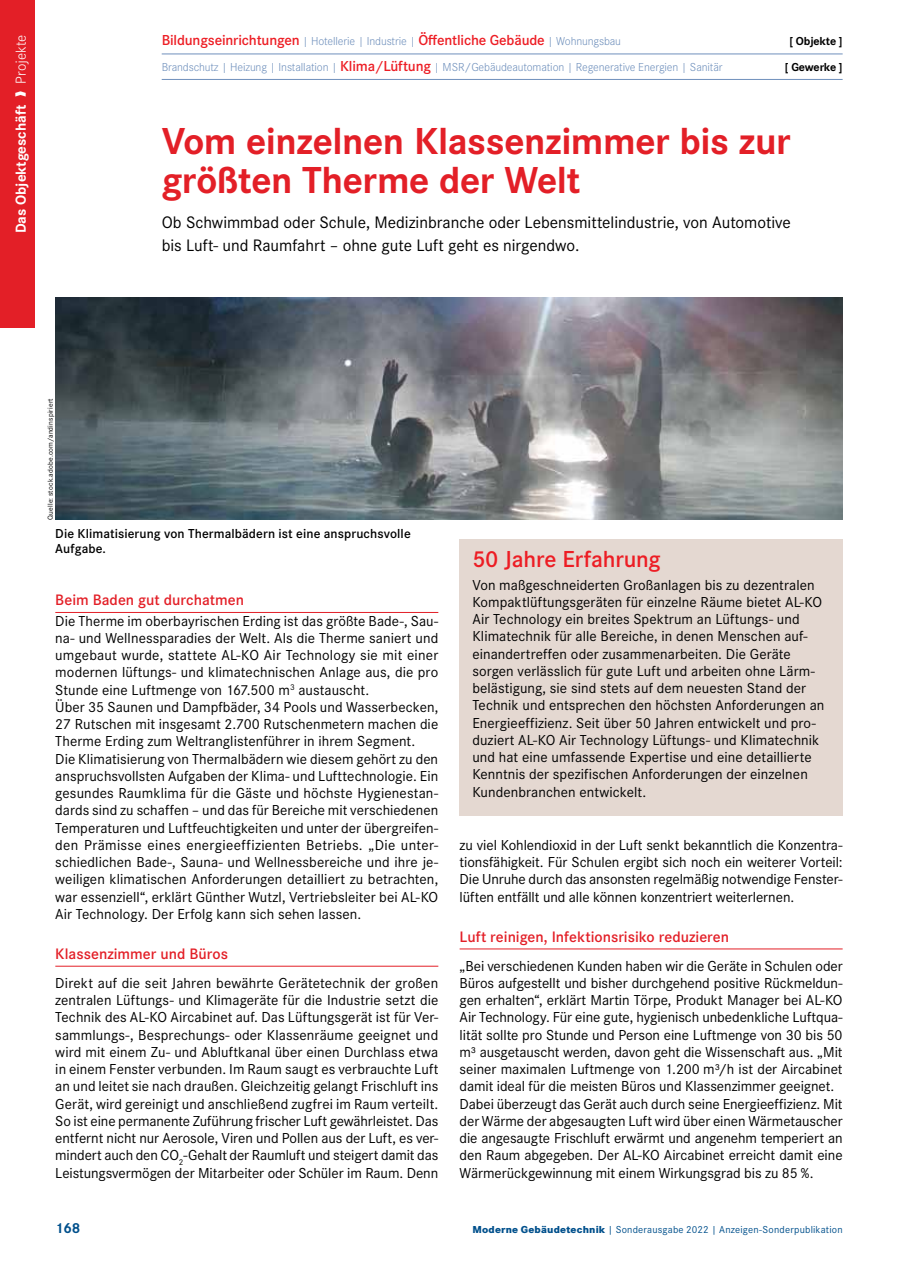
<style>
.page{position:relative;width:915px;height:1263px;background:#fff}
.page>*{position:absolute;margin:0;border:0;box-sizing:border-box;transform-origin:0 0}
.t1{font:700 39px/39px "Corporate S";letter-spacing:-.01em;color:#e31f27}
.t2{font:600 24px "Corporate S";letter-spacing:-.01em;color:#ed1d24}
.t3{font:17.25px/22.5px "Corporate S";color:#000}
.t4{font:600 15.75px "Corporate S";color:#e31f27}
.t5{font:15px/17.2px "Corporate S";color:#000}
.t6{font:600 15px "Corporate S";letter-spacing:-.01em;color:#ed1d24}
.t7{font:700 15px "Corporate S";color:#fff}
.t8{font:700 15px "Corporate S";color:#00508c}
.t9{font:600 13.5px/15px "Corporate S";letter-spacing:.005em;color:#000}
.t10{font:300 12px "Corporate S";letter-spacing:-.01em;color:#6f90bc}
.t11{font:700 12px "Corporate S";letter-spacing:-.01em;color:#000}
.t12{font:10.5px "Corporate S";letter-spacing:.015em;color:#00508c}
.t13{font:7.5px "Corporate S";letter-spacing:.02em;color:#000}
.s1{font-weight:300}
.s2{font-weight:300;font-size:12px;color:#6f90bc}
.s3{font-weight:600;font-size:15px;color:#ed1d24}
.s4{font-weight:800}
</style>
<div class="page">
<div style="left:0;top:0;width:34px;height:327px;background:#e31f27"></div>
<hr style="left:55px;top:612px;width:383px;height:1px;background:#e31f27">
<hr style="left:55px;top:966px;width:383px;height:1px;background:#e31f27">
<hr style="left:459px;top:948px;width:383px;height:1px;background:#e31f27">
<hr style="left:162px;top:54px;width:680px;height:1px;background:#6f90bc">
<hr style="left:162px;top:79px;width:680px;height:1px;background:#6f90bc">
<img style="left:55px;top:298px;width:787px;height:222px">
<div style="left:459px;top:539px;width:383px;height:276px;background:#e4d8d1"></div>
<p class="t7" style="left:10px;top:233px;width:200px;rotate:-90deg">Das Objektgeschäft ❱ <span class="s1">Projekte</span></p>
<p class="t6" style="left:162px;top:30px;width:460px">Bildungseinrichtungen <span class="s2">| Hotellerie | Industrie |</span> Öffentliche Gebäude <span class="s2">| Wohnungsbau</span></p>
<p class="t11" style="left:789px;top:33px;width:55px">[ Objekte ]</p>
<p class="t10" style="left:162px;top:59px;width:562px">Brandschutz | Heizung | Installation | <span class="s3">Klima/Lüftung</span> | MSR/Gebäudeautomation | Regenerative Energien | Sanitär</p>
<p class="t11" style="left:784px;top:58px;width:59px">[ Gewerke ]</p>
<h1 class="t1" style="left:162px;top:120px;width:630px">Vom einzelnen Klassenzimmer bis zur größten Therme der Welt</h1>
<p class="t3" style="left:162px;top:210px;width:630px">Ob Schwimmbad oder Schule, Medizinbranche oder Lebensmittelindustrie, von Automotive bis Luft- und Raumfahrt – ohne gute Luft geht es nirgendwo.</p>
<p class="t13" style="left:45px;top:520px;width:123px;rotate:-90deg">Quelle: stock.adobe.com/andinspiriert</p>
<p class="t9" style="left:55px;top:525px;width:357px">Die Klimatisierung von Thermalbädern ist eine anspruchsvolle<br>Aufgabe.</p>
<p class="t4" style="left:55px;top:589px;width:190px">Beim Baden gut durchatmen</p>
<p class="t5" style="left:55px;top:611px;width:384px">Die Therme im oberbayrischen Erding ist das größte Bade-, Sau&shy;na- und Wellnessparadies der Welt. Als die Therme saniert und umgebaut wurde, stattete AL-KO Air Technology sie mit einer modernen lüftungs- und klimatechnischen Anlage aus, die pro Stunde eine Luftmenge von 167.500 m<sup>3</sup> austauscht.<br>Über 35 Saunen und Dampfbäder, 34 Pools und Wasserbecken, 27 Rutschen mit insgesamt 2.700 Rutschenmetern machen die Therme Erding zum Weltranglistenführer in ihrem Segment.<br>Die Klimatisierung von Thermalbädern wie diesem gehört zu den anspruchsvollsten Aufgaben der Klima- und Lufttechnologie. Ein gesundes Raumklima für die Gäste und höchste Hygienestan&shy;dards sind zu schaffen – und das für Bereiche mit verschiedenen Temperaturen und Luftfeuchtigkeiten und unter der übergreifen&shy;den Prämisse eines energieeffizienten Betriebs. „Die unter&shy;schiedlichen Bade-, Sauna- und Wellnessbereiche und ihre je&shy;weiligen klimatischen Anforderungen detailliert zu betrachten, war essenziell“, erklärt Günther Wutzl, Vertriebsleiter bei AL-KO Air Technology. Der Erfolg kann sich sehen lassen.</p>
<p class="t4" style="left:55px;top:943px;width:174px">Klassenzimmer und Büros</p>
<p class="t5" style="left:55px;top:974px;width:384px;text-align:justify">Direkt auf die seit Jahren bewährte Gerätetechnik der großen zentralen Lüftungs- und Klimageräte für die Industrie setzt die Technik des AL-KO Aircabinet auf. Das Lüftungsgerät ist für Ver&shy;sammlungs-, Besprechungs- oder Klassenräume geeignet und wird mit einem Zu- und Abluftkanal über einen Durchlass etwa in einem Fenster verbunden. Im Raum saugt es verbrauchte Luft an und leitet sie nach draußen. Gleichzeitig gelangt Frischluft ins Gerät, wird gereinigt und anschließend zugfrei im Raum verteilt.<br>So ist eine permanente Zuführung frischer Luft gewährleistet. Das entfernt nicht nur Aerosole, Viren und Pollen aus der Luft, es ver&shy;mindert auch den CO<sub>2</sub>-Gehalt der Raumluft und steigert damit das Leistungsvermögen der Mitarbeiter oder Schüler im Raum. Denn</p>
<h2 class="t2" style="left:472px;top:542px;width:190px">50 Jahre Erfahrung</h2>
<p class="t5" style="left:472px;top:575px;width:353px">Von maßgeschneiderten Großanlagen bis zu dezentralen Kompaktlüftungsgeräten für einzelne Räume bietet AL-KO Air Technology ein breites Spektrum an Lüftungs- und Klimatechnik für alle Bereiche, in denen Menschen auf&shy;einandertreffen oder zusammenarbeiten. Die Geräte sorgen verlässlich für gute Luft und arbeiten ohne Lärm&shy;belästigung, sie sind stets auf dem neuesten Stand der Technik und entsprechen den höchsten Anforderungen an Energieeffizienz. Seit über 50 Jahren entwickelt und pro&shy;duziert AL-KO Air Technology Lüftungs- und Klimatechnik und hat eine umfassende Expertise und eine detaillierte Kenntnis der spezifischen Anforderungen der einzelnen Kundenbranchen entwickelt.</p>
<p class="t5" style="left:459px;top:836px;width:384px;text-align:justify">zu viel Kohlendioxid in der Luft senkt bekanntlich die Konzentra&shy;tionsfähigkeit. Für Schulen ergibt sich noch ein weiterer Vorteil:<br>Die Unruhe durch das ansonsten regelmäßig notwendige Fenster&shy;lüften entfällt und alle können konzentriert weiterlernen.</p>
<p class="t4" style="left:459px;top:926px;width:271px">Luft reinigen, Infektionsrisiko reduzieren</p>
<p class="t5" style="left:459px;top:956px;width:384px">„Bei verschiedenen Kunden haben wir die Geräte in Schulen oder Büros aufgestellt und bisher durchgehend positive Rückmeldun&shy;gen erhalten“, erklärt Martin Törpe, Produkt Manager bei AL-KO Air Technology. Für eine gute, hygienisch unbedenkliche Luftqua&shy;lität sollte pro Stunde und Person eine Luftmenge von 30 bis 50 m³ ausgetauscht werden, davon geht die Wissenschaft aus. „Mit seiner maximalen Luftmenge von 1.200 m³/h ist der Aircabinet damit ideal für die meisten Büros und Klassenzimmer geeignet.<br>Dabei überzeugt das Gerät auch durch seine Energieeffizienz. Mit der Wärme der abgesaugten Luft wird über einen Wärmetauscher die angesaugte Frischluft erwärmt und angenehm temperiert an den Raum abgegeben. Der AL-KO Aircabinet erreicht damit eine Wärmerückgewinnung mit einem Wirkungsgrad bis zu 85 %.</p>
<p class="t8" style="left:55px;top:1218px;width:27px">168</p>
<p class="t12" style="left:472px;top:1223px;width:371px"><span class="s4">Moderne Gebäudetechnik</span> | Sonderausgabe 2022 | Anzeigen-Sonderpublikation</p>
</div>
